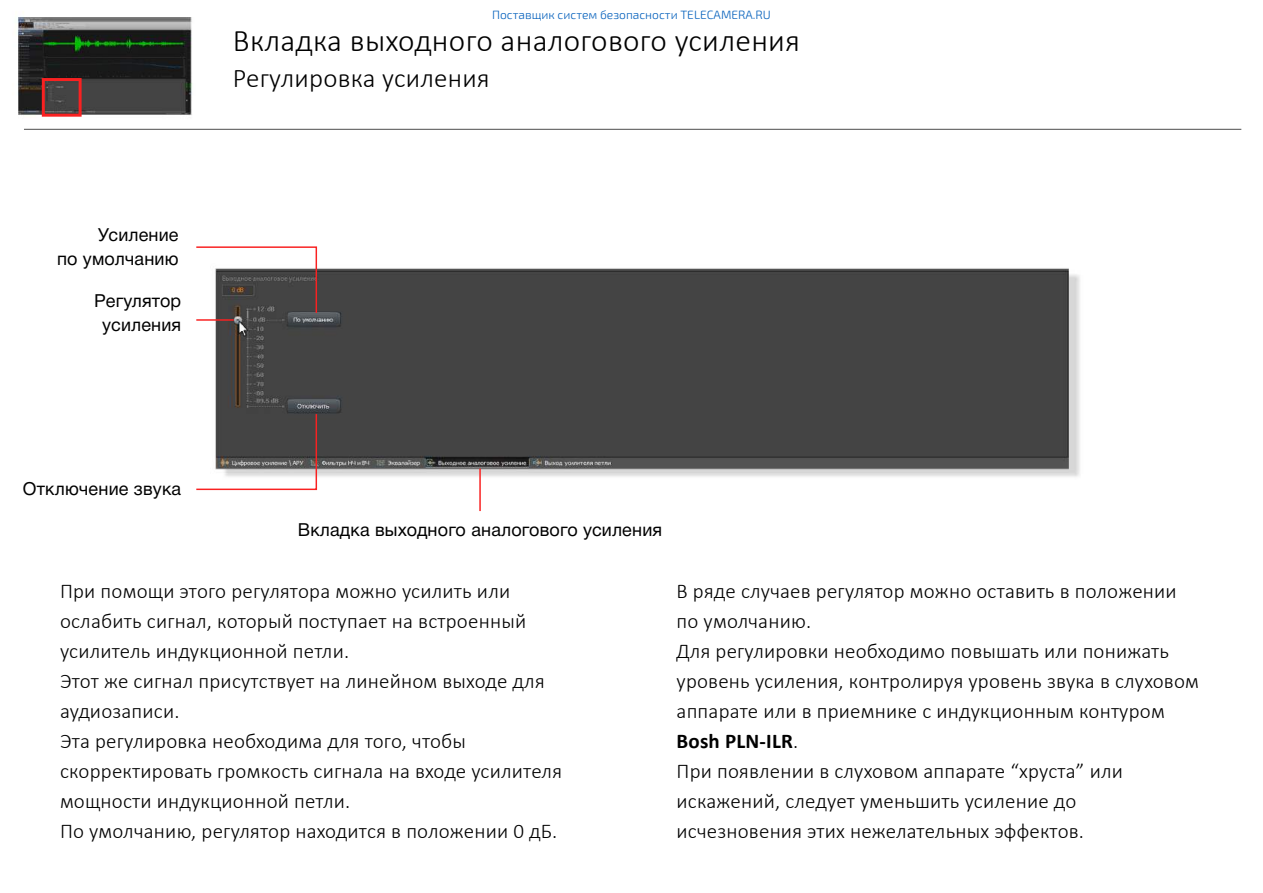
<style>
.page{position:relative;width:1263px;height:893px;background:#fff}
.page>*{position:absolute;margin:0;border:0;box-sizing:border-box;transform-origin:0 0}
.t1{font:300 31.5px "Calibri";letter-spacing:.01em;color:#000}
.t2{font:300 27px "Calibri";letter-spacing:.01em;color:#000}
.t3{font:300 21px/30px "Calibri";letter-spacing:.01em;color:#000}
.t4{font:18px/24px "Helvetica Neue Cyr";letter-spacing:.01em;color:#000;text-align:center}
.t5{font:300 12px "Exo 2.0";color:#005ebb}
.s1{font-weight:700}
</style>
<div class="page">
<img style="left:18px;top:12px;width:1224px;height:500px">
<div style="left:42px;top:78px;width:40px;height:39px;border:3px solid #f92121"></div>
<hr style="left:24px;top:129px;width:1217px;height:1px;background:#4d4d4d">
<svg style="left:195px;top:413px;width:123px;height:78px"></svg>
<hr style="left:196px;top:319px;width:38px;height:2px;background:#f92121">
<svg style="left:195px;top:246px;width:123px;height:68px"></svg>
<hr style="left:479px;top:469px;width:2px;height:42px;background:#f92121">
<p class="t5" style="left:492px;top:11px;width:280px">Поставщик систем безопасности TELECAMERA.RU</p>
<p class="t4" style="left:57px;top:223px;width:123px;text-align:right">Усиление<br>по умолчанию</p>
<p class="t4" style="left:94px;top:289px;width:89px">Регулятор усиления</p>
<h1 class="t1" style="left:233px;top:21px;width:568px">Вкладка выходного аналогового усиления</h1>
<p class="t2" style="left:233px;top:61px;width:258px">Регулировка усиления</p>
<p class="t4" style="left:23px;top:477px;width:160px">Отключение звука</p>
<p class="t4" style="left:298px;top:518px;width:366px">Вкладка выходного аналогового усиления</p>
<p class="t3" style="left:60px;top:576px;width:503px">При помощи этого регулятора можно усилить или ослабить сигнал, который поступает на встроенный усилитель индукционной петли.<br>Этот же сигнал присутствует на линейном выходе для аудиозаписи.<br>Эта регулировка необходима для того, чтобы скорректировать громкость сигнала на входе усилителя мощности индукционной петли.<br>По умолчанию, регулятор находится в положении 0 дБ.</p>
<p class="t3" style="left:676px;top:576px;width:524px">В ряде случаев регулятор можно оставить в положении по умолчанию.<br>Для регулировки необходимо повышать или понижать уровень усиления, контролируя уровень звука в слуховом аппарате или в приемнике с индукционным контуром <span class="s1">Bosh PLN-ILR</span>.<br>При появлении в слуховом аппарате “хруста” или искажений, следует уменьшить усиление до исчезновения этих нежелательных эффектов.</p>
</div>
